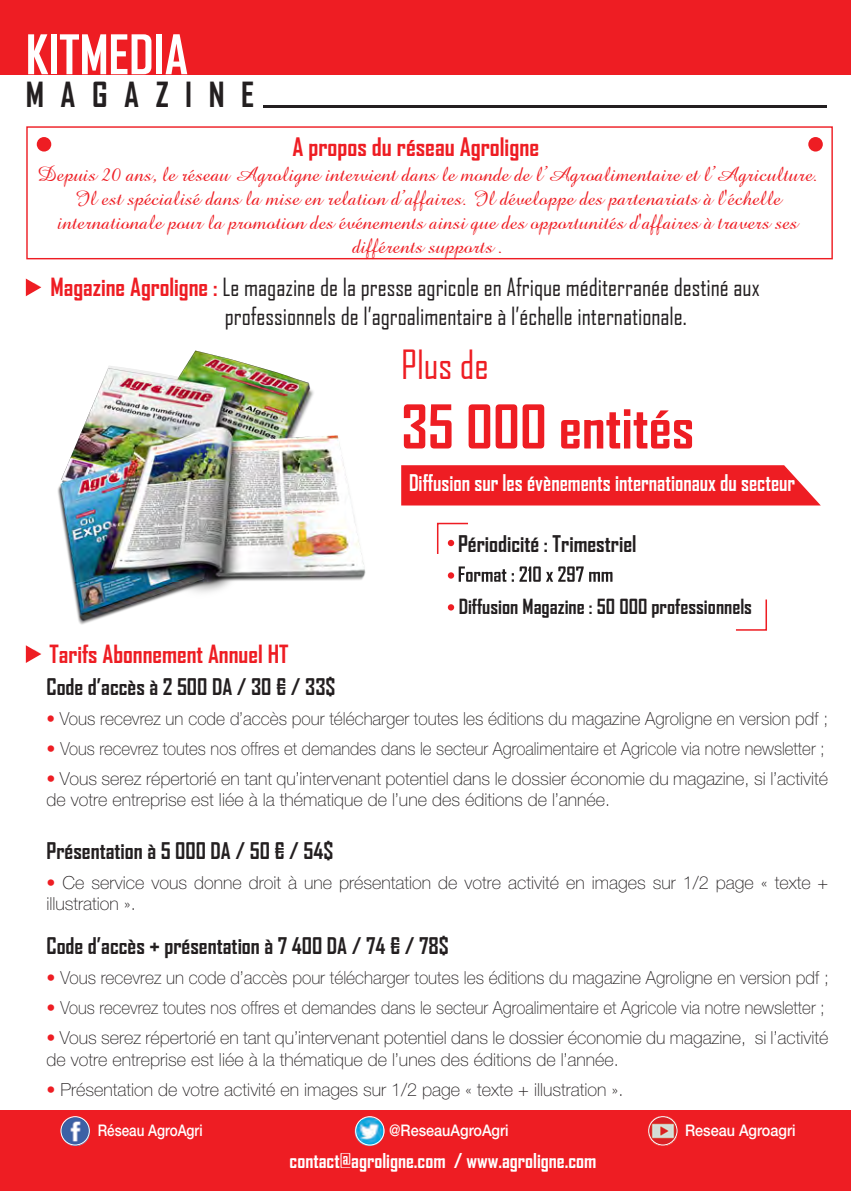
<style>
.page{position:relative;width:851px;height:1191px;background:#fff}
.page>*{position:absolute;margin:0;border:0;box-sizing:border-box;transform-origin:0 0}
.t1{font:700 57.8px "Agency FB";color:#ee1d23}
.t2{font:700 52.2px "Agency FB";color:#fff}
.t3{font:38.6px "Agency FB";color:#ee1d23}
.t4{font:700 33.2px "Agency FB";letter-spacing:.5em;color:#231f20}
.t5{font:700 24.4px "Agency FB";color:#ee1d23}
.t6{font:24px/28.8px "Agency FB";color:#231f20}
.t7{font:700 24px "Agency FB";color:#ee1d23}
.t8{font:22px/24px "Amaze Normal";color:#ee1d23;text-align:center}
.t9{font:700 22px "Agency FB";color:#231f20}
.t10{font:700 22px "Agency FB";color:#fff;scale:.93 1}
.t11{font:700 20px "Agency FB";color:#231f20}
.t12{font:700 19.6px "Agency FB";color:#fff}
.t13{font:100 18px/21.6px "Helvetica Neue LT Std";color:#231f20}
.t14{font:100 18px "Helvetica Neue LT Std";color:#231f20;scale:.93 1}
.t15{font:100 18px "Helvetica Neue LT Std";color:#231f20;scale:.96 1}
.t16{font:500 16px "Helvetica Neue LT Std";color:#fff;scale:.9 1}
.t17{font:500 16px "Helvetica Neue LT Std";color:#fff;scale:.84 1}
.s1{font-weight:700;color:#ee1d23}
.s2{color:#ee1d23}
</style>
<div class="page">
<hr style="left:263px;top:105px;width:563px;height:3px;background:#231f20">
<div style="left:0;top:0;width:850px;height:74px;background:#ee1d23"></div>
<div style="left:0;top:1110px;width:850px;height:81px;background:#ee1d23"></div>
<img style="left:62px;top:1118px;width:27px;height:27px">
<div style="left:60px;top:1116px;width:30px;height:29px;border:1px solid #fff;border-radius:50%"></div>
<img style="left:648px;top:1116px;width:29px;height:29px">
<div style="left:648px;top:1116px;width:29px;height:29px;border:1px solid #fff;border-radius:50%"></div>
<img style="left:354px;top:1116px;width:31px;height:31px">
<div style="left:355px;top:1116px;width:29px;height:29px;border:1px solid #fff;border-radius:50%"></div>
<svg style="left:26px;top:645px;width:15px;height:18px"></svg>
<img style="left:57px;top:350px;width:309px;height:275px">
<div style="left:401px;top:465px;width:419px;height:40px;background:#ee1d23"></div>
<svg style="left:736px;top:599px;width:31px;height:32px"></svg>
<svg style="left:546px;top:566px;width:37px;height:16px"></svg>
<svg style="left:589px;top:572px;width:23px;height:10px"></svg>
<svg style="left:26px;top:278px;width:15px;height:18px"></svg>
<div style="left:26px;top:126px;width:806px;height:133px;background:#fff;border:1px solid #ee1d23"></div>
<div style="left:37px;top:137px;width:14px;height:14px;background:#ee1d23;border-radius:50%"></div>
<div style="left:808px;top:137px;width:14px;height:14px;background:#ee1d23;border-radius:50%"></div>
<svg style="left:436px;top:522px;width:32px;height:32px"></svg>
<svg style="left:448px;top:566px;width:92px;height:16px"></svg>
<svg style="left:448px;top:604px;width:6px;height:6px"></svg>
<h2 class="t2" style="left:26px;top:22px;width:164px">KITMEDIA</h2>
<h3 class="t4" style="left:26px;top:74px;width:230px">MAGAZINE</h3>
<h3 class="t5" style="left:292px;top:131px;width:248px">A propos du réseau Agroligne</h3>
<p class="t8" style="left:37px;top:161px;width:782px">Depuis 20 ans, le réseau Agroligne intervient dans le monde de l’Agroalimentaire et l’Agriculture.<br>Il est spécialisé dans la mise en relation d’affaires. Il développe des partenariats à l'échelle internationale pour la promotion des événements ainsi que des opportunités d'affaires à travers ses différents supports .</p>
<h3 class="t6" style="left:225px;top:272px;width:536px;text-indent:-174px"><span class="s1">Magazine Agroligne :</span> Le magazine de la presse agricole en Afrique méditerranée destiné aux professionnels de l’agroalimentaire à l’échelle internationale.</h3>
<h3 class="t3" style="left:401px;top:341px;width:89px">Plus de</h3>
<h1 class="t1" style="left:401px;top:391px;width:294px">35 000 entités</h1>
<p class="t10" style="left:409px;top:469px;width:417px">Diffusion sur les évènements internationaux du secteur</p>
<p class="t9" style="left:458px;top:530px;width:180px">Périodicité : Trimestriel</p>
<h3 class="t7" style="left:49px;top:639px;width:240px">Tarifs Abonnement Annuel HT</h3>
<p class="t11" style="left:458px;top:594px;width:295px">Diffusion Magazine : 50 000 professionnels</p>
<p class="t9" style="left:46px;top:672px;width:290px">Code d’accès à 2 500 DA / 30 € / 33$</p>
<p class="t15" style="left:46px;top:708px;width:815px"><span class="s2">•</span> Vous recevrez un code d’accès pour télécharger toutes les éditions du magazine Agroligne en version pdf ;</p>
<p class="t14" style="left:46px;top:738px;width:838px"><span class="s2">•</span> Vous recevrez toutes nos offres et demandes dans le secteur Agroalimentaire et Agricole via notre newsletter ;</p>
<p class="t13" style="left:46px;top:767px;width:783px"><span class="s2">•</span> Vous serez répertorié en tant qu’intervenant potentiel dans le dossier économie du magazine, si l’activité de votre entreprise est liée à la thématique de l’une des éditions de l’année.</p>
<p class="t9" style="left:46px;top:836px;width:289px">Présentation à 5 000 DA / 50 € / 54$</p>
<p class="t13" style="left:46px;top:871px;width:783px"><span class="s2">•</span> Ce service vous donne droit à une présentation de votre activité en images sur 1/2 page « texte + illustration ».</p>
<p class="t9" style="left:46px;top:932px;width:404px">Code d’accès + présentation à 7 400 DA / 74 € / 78$</p>
<p class="t15" style="left:46px;top:967px;width:816px"><span class="s2">•</span> Vous recevrez un code d’accès pour télécharger toutes les éditions du magazine Agroligne en version pdf ;</p>
<p class="t14" style="left:46px;top:997px;width:838px"><span class="s2">•</span> Vous recevrez toutes nos offres et demandes dans le secteur Agroalimentaire et Agricole via notre newsletter ;</p>
<p class="t13" style="left:46px;top:1027px;width:783px"><span class="s2">•</span> Vous serez répertorié en tant qu’intervenant potentiel dans le dossier économie du magazine, si l’activité de votre entreprise est liée à la thématique de l’unes des éditions de l’année.</p>
<p class="t13" style="left:46px;top:1078px;width:578px"><span class="s2">•</span> Présentation de votre activité en images sur 1/2 page « texte + illustration ».</p>
<p class="t17" style="left:98px;top:1120px;width:126px">Réseau AgroAgri</p>
<p class="t16" style="left:389px;top:1120px;width:134px">@ReseauAgroAgri</p>
<p class="t16" style="left:685px;top:1120px;width:124px">Reseau Agroagri</p>
<p class="t12" style="left:289px;top:1148px;width:308px">contact@agroligne.com / www.agroligne.com</p>
</div>
